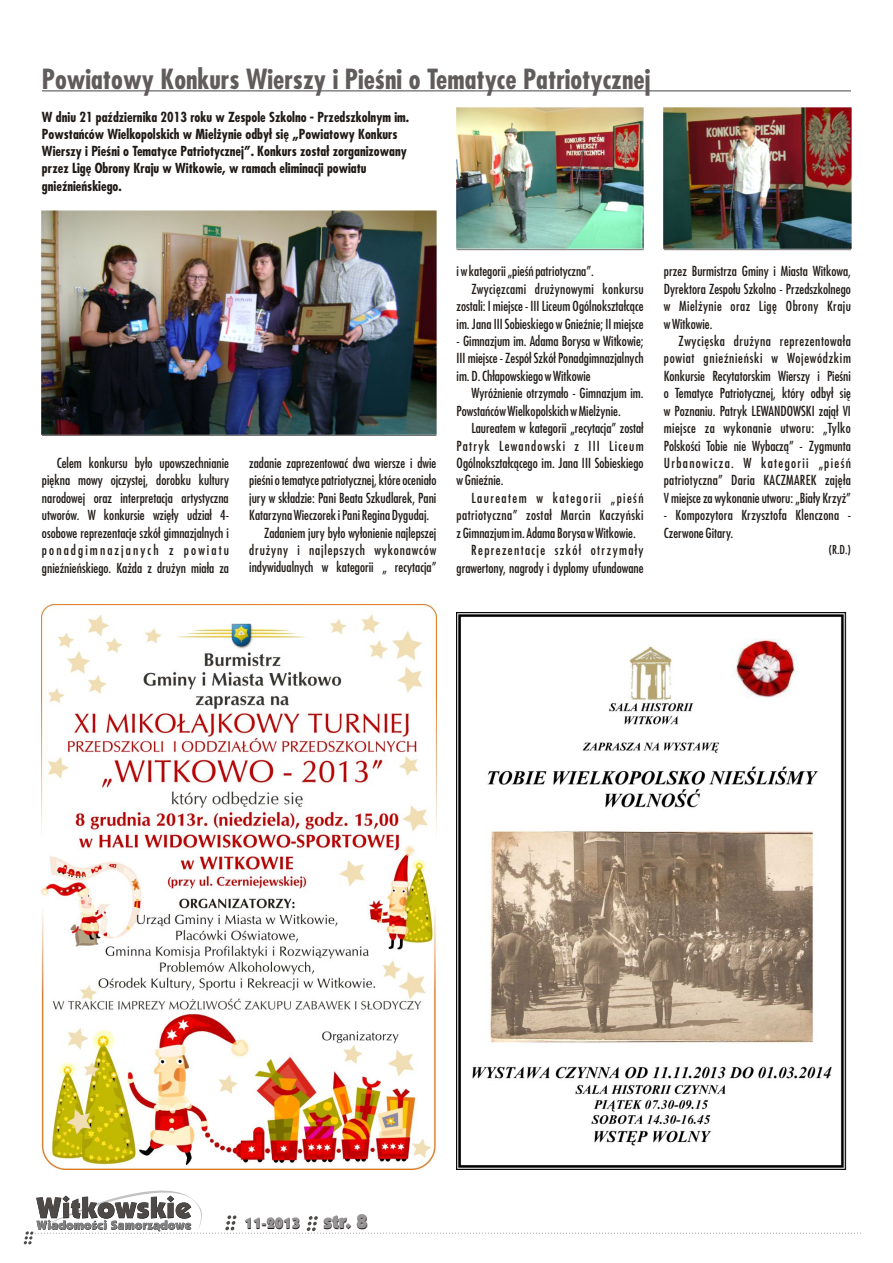
<style>
.page{position:relative;width:893px;height:1263px;background:#fff}
.page>*{position:absolute;margin:0;border:0;box-sizing:border-box;transform-origin:0 0}
.t1{font:700 27px "Fujiyama";color:#615c5c}
.t2{font:900 15px "Kabel IT Cby BT";color:#1f1a17}
.t3{font:13.5px/17.4px "Fujiyama";color:#1f1a17;text-align:justify}
.t4{font:700 13.5px/17.2px "Fujiyama";color:#1f1a17}
.t5{font:13.5px "Fujiyama";letter-spacing:.03em;color:#1f1a17}
.t6{font:13.5px "Fujiyama";letter-spacing:.025em;color:#1f1a17}
.t7{font:13.5px "Fujiyama";letter-spacing:.065em;color:#1f1a17}
.t8{font:13.5px "Fujiyama";letter-spacing:.1em;color:#1f1a17}
.t9{font:13.5px "Fujiyama";letter-spacing:.105em;color:#1f1a17}
.t10{font:12px "Fujiyama";color:#1f1a17}
.s1{font-size:19.5px}
</style>
<div class="page">
<svg style="left:24px;top:1190px;width:837px;height:54px"></svg>
<hr style="left:42px;top:90px;width:809px;height:2px;background:#828282">
<img style="left:42px;top:605px;width:394px;height:564px">
<img style="left:456px;top:108px;width:188px;height:141px">
<img style="left:42px;top:211px;width:395px;height:223px">
<img style="left:664px;top:108px;width:187px;height:141px">
<hr style="left:42px;top:435px;width:394px;height:1px;background:#737070">
<hr style="left:457px;top:249px;width:187px;height:1px;background:#737070">
<hr style="left:664px;top:249px;width:187px;height:1px;background:#737070">
<img style="left:457px;top:612px;width:390px;height:557px">
<h1 class="t1" style="left:42px;top:69px;width:610px">Powiatowy Konkurs Wierszy i Pieśni o Tematyce Patriotycznej</h1>
<p class="t4" style="left:42px;top:110px;width:369px">W dniu 21 października 2013 roku w Zespole Szkolno - Przedszkolnym im.<br>Powstańców Wielkopolskich w Mielżynie odbył się „Powiatowy Konkurs Wierszy i Pieśni o Tematyce Patriotycznej”. Konkurs został zorganizowany przez Ligę Obrony Kraju w Witkowie, w ramach eliminacji powiatu gnieźnieńskiego.</p>
<p class="t3" style="left:42px;top:455px;width:189px;text-indent:15px">Celem konkursu było upowszechnianie piękna mowy ojczystej, dorobku kultury narodowej oraz interpretacja artystyczna utworów. W konkursie wzięły udział 4- osobowe reprezentacje szkół gimnazjalnych i ponadgimnazjanych z powiatu gnieźnieńskiego. Każda z drużyn miała za</p>
<p class="t3" style="left:249px;top:455px;width:189px">zadanie zaprezentować dwa wiersze i dwie</p>
<p class="t3" style="left:249px;top:473px;width:189px">pieśni o tematyce patriotycznej, które oceniało</p>
<p class="t3" style="left:249px;top:490px;width:189px">jury w składzie: Pani Beata Szkudlarek, Pani</p>
<p class="t3" style="left:249px;top:507px;width:181px">Katarzyna Wieczorek i Pani Regina Dygudaj.</p>
<p class="t3" style="left:264px;top:525px;width:174px">Zadaniem jury było wyłonienie najlepszej</p>
<p class="t7" style="left:249px;top:544px;width:189px">drużyny i najlepszych wykonawców</p>
<p class="t3" style="left:249px;top:560px;width:189px">indywidualnych w kategorii „ recytacja”</p>
<p class="t3" style="left:457px;top:264px;width:139px">i w kategorii „pieśń patriotyczna”.</p>
<p class="t6" style="left:471px;top:283px;width:174px">Zwycięzcami drużynowymi konkursu</p>
<p class="t3" style="left:457px;top:299px;width:189px">zostali: I miejsce - III Liceum Ogólnokształcące</p>
<p class="t3" style="left:457px;top:316px;width:189px">im. Jana III Sobieskiego w Gnieźnie; II miejsce</p>
<p class="t3" style="left:457px;top:333px;width:189px">- Gimnazjum im. Adama Borysa w Witkowie; III miejsce - Zespół Szkół Ponadgimnazjalnych im. D. Chłapowskiego w Witkowie</p>
<p class="t3" style="left:457px;top:386px;width:189px;text-indent:15px">Wyróżnienie otrzymało - Gimnazjum im.<br>Powstańców Wielkopolskich w Mielżynie.</p>
<p class="t3" style="left:457px;top:421px;width:189px;text-indent:15px">Laureatem w kategorii „recytacja” został Patryk Lewandowski z III Liceum Ogólnokształcącego im. Jana III Sobieskiego w Gnieźnie.</p>
<p class="t9" style="left:471px;top:492px;width:174px">Laureatem w kategorii „pieśń</p>
<p class="t5" style="left:457px;top:510px;width:189px">patriotyczna” został Marcin Kaczyński</p>
<p class="t3" style="left:457px;top:525px;width:181px">z Gimnazjum im. Adama Borysa w Witkowie.</p>
<p class="t8" style="left:471px;top:544px;width:174px">Reprezentacje szkół otrzymały</p>
<p class="t3" style="left:457px;top:560px;width:189px">grawertony, nagrody i dyplomy ufundowane</p>
<p class="t3" style="left:664px;top:264px;width:189px">przez Burmistrza Gminy i Miasta Witkowa, Dyrektora Zespołu Szkolno - Przedszkolnego w Mielżynie oraz Ligę Obrony Kraju wWitkowie.</p>
<p class="t3" style="left:664px;top:333px;width:189px;text-indent:15px">Zwycięska drużyna reprezentowała powiat gnieźnieński w Wojewódzkim Konkursie Recytatorskim Wierszy i Pieśni o Tematyce Patriotycznej, który odbył się w Poznaniu. Patryk LEWANDOWSKI zajął VI miejsce za wykonanie utworu: „Tylko Polskości Tobie nie Wybaczą” - Zygmunta Urbanowicza. W kategorii „pieśń patriotyczna” Daria KACZMAREK zajęła V miejsce za wykonanie utworu: „Biały Krzyż”</p>
<p class="t3" style="left:664px;top:508px;width:189px">- Kompozytora Krzysztofa Klenczona -<br>Czerwone Gitary.</p>
<p class="t10" style="left:829px;top:544px;width:24px">(R.D.)</p>
<p class="t2" style="left:245px;top:1218px;width:124px">11-2013 <span class="s1">str. 8</span></p>
</div>
